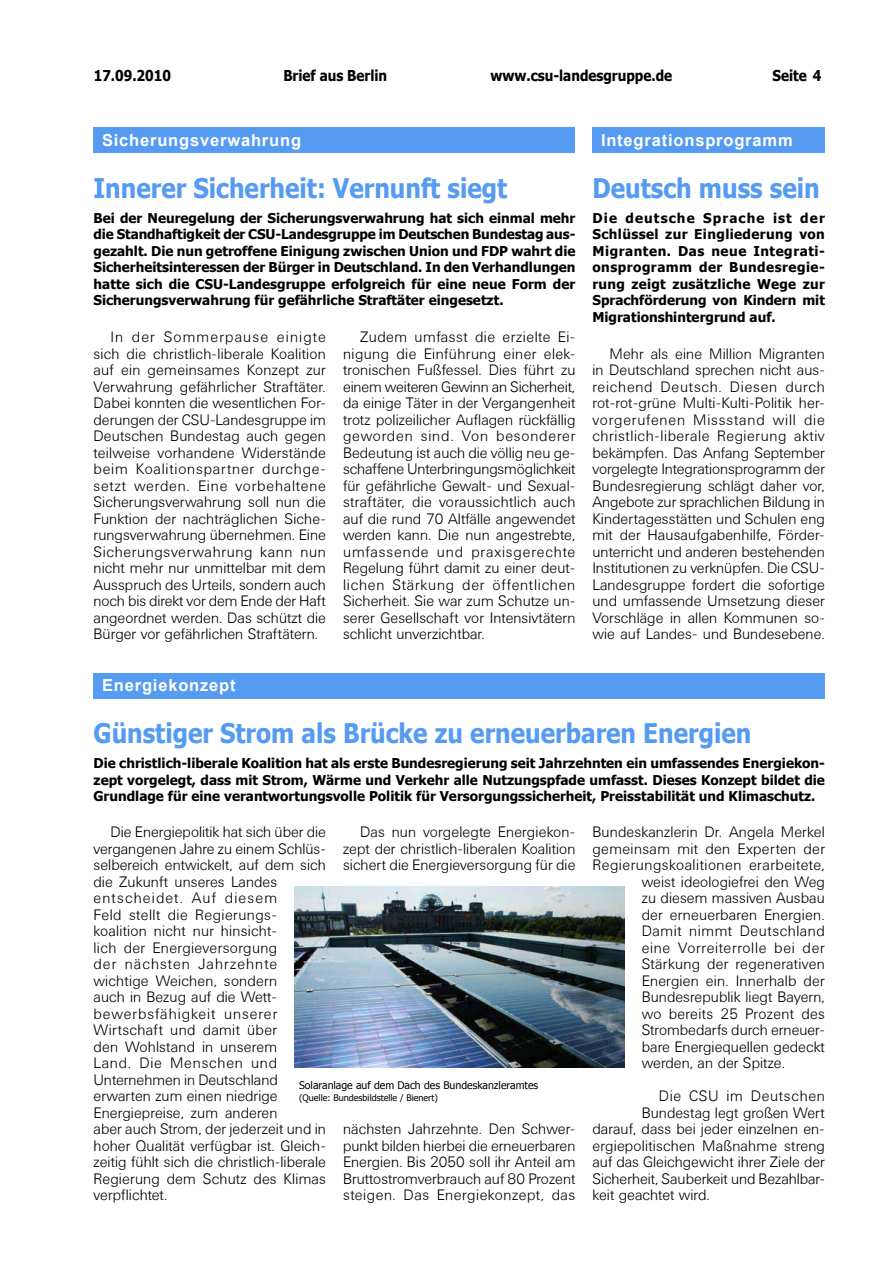
<style>
.page{position:relative;width:893px;height:1263px;background:#fff}
.page>*{position:absolute;margin:0;border:0;box-sizing:border-box;transform-origin:0 0}
.t1{font:700 27px "Tahoma";color:#559bf2;scale:.9 1}
.t2{font:700 16.5px "Arial";letter-spacing:.05em;color:#fff}
.t3{font:300 15px/16.5px "Univers BSK";color:#000;text-align:justify}
.t4{font:300 15px "Univers BSK";letter-spacing:.03em;color:#000}
.t5{font:700 15px "Tahoma";color:#000;scale:.9 1}
.t6{font:300 15px "Univers BSK";letter-spacing:.02em;color:#000}
.t7{font:300 15px "Univers BSK";letter-spacing:.04em;color:#000}
.t8{font:700 13.5px/16.5px "Tahoma";color:#000;text-align:justify}
.t9{font:10.5px "Tahoma";color:#000}
.t10{font:9px "Tahoma";color:#000}
</style>
<div class="page">
<div style="left:93px;top:128px;width:482px;height:25px;background:#559bf2"></div>
<div style="left:94px;top:673px;width:731px;height:25px;background:#559bf2"></div>
<div style="left:592px;top:128px;width:233px;height:25px;background:#559bf2"></div>
<img style="left:295px;top:886px;width:330px;height:181px">
<p class="t5" style="left:94px;top:65px;width:87px">17.09.2010</p>
<p class="t5" style="left:283px;top:65px;width:117px">Brief aus Berlin</p>
<p class="t5" style="left:490px;top:65px;width:203px">www.csu-landesgruppe.de</p>
<p class="t5" style="left:772px;top:65px;width:56px">Seite 4</p>
<p class="t2" style="left:102px;top:129px;width:201px">Sicherungsverwahrung</p>
<h1 class="t1" style="left:94px;top:169px;width:461px">Innerer Sicherheit: Vernunft siegt</h1>
<p class="t8" style="left:94px;top:209px;width:483px">Bei der Neuregelung der Sicherungsverwahrung hat sich einmal mehr die Standhaftigkeit der CSU-Landesgruppe im Deutschen Bundestag aus&shy;gezahlt. Die nun getroffene Einigung zwischen Union und FDP wahrt die Sicherheitsinteressen der Bürger in Deutschland. In den Verhandlungen hatte sich die CSU-Landesgruppe erfolgreich für eine neue Form der Sicherungsverwahrung für gefährliche Straftäter eingesetzt.</p>
<p class="t3" style="left:94px;top:329px;width:234px;text-indent:17px">In der Sommerpause einigte sich die christlich-liberale Koalition auf ein gemeinsames Konzept zur Verwahrung gefährlicher Straftäter.<br>Dabei konnten die wesentlichen For&shy;derungen der CSU-Landesgruppe im Deutschen Bundestag auch gegen teilweise vorhandene Widerstände beim Koalitionspartner durchge&shy;setzt werden. Eine vorbehaltene Sicherungsverwahrung soll nun die Funktion der nachträglichen Siche&shy;rungsverwahrung übernehmen. Eine Sicherungsverwahrung kann nun nicht mehr nur unmittelbar mit dem Ausspruch des Urteils, sondern auch noch bis direkt vor dem Ende der Haft angeordnet werden. Das schützt die Bürger vor gefährlichen Straftätern.</p>
<p class="t3" style="left:343px;top:329px;width:234px;text-indent:17px">Zudem umfasst die erzielte Ei&shy;nigung die Einführung einer elek&shy;tronischen Fußfessel. Dies führt zu einem weiteren Gewinn an Sicherheit, da einige Täter in der Vergangenheit trotz polizeilicher Auflagen rückfällig geworden sind. Von besonderer Bedeutung ist auch die völlig neu ge&shy;schaffene Unterbringungsmöglichkeit für gefährliche Gewalt- und Sexual&shy;straftäter, die voraussichtlich auch auf die rund 70 Altfälle angewendet werden kann. Die nun angestrebte, umfassende und praxisgerechte Regelung führt damit zu einer deut&shy;lichen Stärkung der öffentlichen Sicherheit. Sie war zum Schutze un&shy;serer Gesellschaft vor Intensivtätern schlicht unverzichtbar.</p>
<p class="t2" style="left:102px;top:674px;width:135px">Energiekonzept</p>
<p class="t2" style="left:601px;top:129px;width:193px">Integrationsprogramm</p>
<h1 class="t1" style="left:592px;top:169px;width:254px">Deutsch muss sein</h1>
<p class="t8" style="left:592px;top:209px;width:234px">Die deutsche Sprache ist der Schlüssel zur Eingliederung von Migranten. Das neue Integrati&shy;onsprogramm der Bundesregie&shy;rung zeigt zusätzliche Wege zur Sprachförderung von Kindern mit Migrationshintergrund auf.</p>
<p class="t3" style="left:592px;top:345px;width:234px;text-indent:17px">Mehr als eine Million Migranten in Deutschland sprechen nicht aus&shy;reichend Deutsch. Diesen durch rot-rot-grüne Multi-Kulti-Politik her&shy;vorgerufenen Missstand will die christlich-liberale Regierung aktiv bekämpfen. Das Anfang September vorgelegte Integrationsprogramm der Bundesregierung schlägt daher vor, Angebote zur sprachlichen Bildung in Kindertagesstätten und Schulen eng mit der Hausaufgabenhilfe, Förder&shy;unterricht und anderen bestehenden Institutionen zu verknüpfen. Die CSU-Landesgruppe fordert die sofortige und umfassende Umsetzung dieser Vorschläge in allen Kommunen so&shy;wie auf Landes- und Bundesebene.</p>
<h1 class="t1" style="left:94px;top:714px;width:732px">Günstiger Strom als Brücke zu erneuerbaren Energien</h1>
<p class="t8" style="left:94px;top:754px;width:733px">Die christlich-liberale Koalition hat als erste Bundesregierung seit Jahrzehnten ein umfassendes Energiekon&shy;zept vorgelegt, dass mit Strom, Wärme und Verkehr alle Nutzungspfade umfasst. Dieses Konzept bildet die Grundlage für eine verantwortungsvolle Politik für Versorgungssicherheit, Preisstabilität und Klimaschutz.</p>
<p class="t3" style="left:94px;top:824px;width:234px;text-align:left;text-indent:17px">Die Energiepolitik hat sich über die vergangenen Jahre zu einem Schlüs&shy;selbereich entwickelt, auf dem sich die Zukunft unseres Landes entscheidet. Auf diesem<br>Feld stellt die Regierungs&shy;koalition nicht nur hinsicht-<br>lich der Energieversorgung<br>der nächsten Jahrzehnte wichtige Weichen, sondern<br>auch in Bezug auf die Wett&shy;bewerbsfähigkeit unserer<br>Wirtschaft und damit über<br>den Wohlstand in unserem<br>Land. Die Menschen und<br>Unternehmen in Deutschland erwarten zum einen niedrige<br>Energiepreise, zum anderen<br>aber auch Strom, der jederzeit und in hoher Qualität verfügbar ist. Gleich&shy;zeitig fühlt sich die christlich-liberale<br>Regierung dem Schutz des Klimas verpflichtet.</p>
<p class="t3" style="left:343px;top:824px;width:234px;text-indent:17px">Das nun vorgelegte Energiekon&shy;zept der christlich-liberalen Koalition sichert die Energieversorgung für die</p>
<p class="t3" style="left:592px;top:824px;width:234px">Bundeskanzlerin Dr. Angela Merkel</p>
<p class="t6" style="left:592px;top:840px;width:234px">gemeinsam mit den Experten der</p>
<p class="t4" style="left:592px;top:857px;width:234px">Regierungskoalitionen erarbeitete,</p>
<p class="t3" style="left:642px;top:873px;width:185px">weist ideologiefrei den Weg</p>
<p class="t3" style="left:642px;top:890px;width:185px">zu diesem massiven Ausbau</p>
<p class="t3" style="left:642px;top:906px;width:185px">der erneuerbaren Energien.</p>
<p class="t4" style="left:642px;top:923px;width:185px">Damit nimmt Deutschland</p>
<p class="t7" style="left:642px;top:939px;width:185px">eine Vorreiterrolle bei der</p>
<p class="t3" style="left:642px;top:956px;width:185px">Stärkung der regenerativen</p>
<p class="t3" style="left:642px;top:972px;width:185px">Energien ein. Innerhalb der</p>
<p class="t3" style="left:642px;top:989px;width:185px">Bundesrepublik liegt Bayern,</p>
<p class="t6" style="left:642px;top:1005px;width:185px">wo bereits 25 Prozent des</p>
<p class="t3" style="left:642px;top:1022px;width:185px">Strombedarfs durch erneuer-</p>
<p class="t3" style="left:642px;top:1038px;width:185px">bare Energiequellen gedeckt</p>
<p class="t3" style="left:642px;top:1055px;width:145px">werden, an der Spitze.</p>
<p class="t7" style="left:659px;top:1088px;width:168px">Die CSU im Deutschen</p>
<p class="t3" style="left:642px;top:1104px;width:185px">Bundestag legt großen Wert</p>
<p class="t3" style="left:592px;top:1121px;width:234px">darauf, dass bei jeder einzelnen en-</p>
<p class="t3" style="left:592px;top:1137px;width:234px">ergiepolitischen Maßnahme streng</p>
<p class="t3" style="left:592px;top:1154px;width:234px">auf das Gleichgewicht ihrer Ziele der</p>
<p class="t3" style="left:592px;top:1170px;width:234px">Sicherheit, Sauberkeit und Bezahlbar-</p>
<p class="t3" style="left:592px;top:1187px;width:119px">keit geachtet wird.</p>
<p class="t9" style="left:299px;top:1078px;width:241px">Solaranlage auf dem Dach des Bundeskanzleramtes</p>
<p class="t10" style="left:299px;top:1091px;width:140px">(Quelle: Bundesbildstelle / Bienert)</p>
<p class="t3" style="left:343px;top:1121px;width:234px">nächsten Jahrzehnte. Den Schwer&shy;punkt bilden hierbei die erneuerbaren Energien. Bis 2050 soll ihr Anteil am Bruttostromverbrauch auf 80 Prozent steigen. Das Energiekonzept, das</p>
</div>
